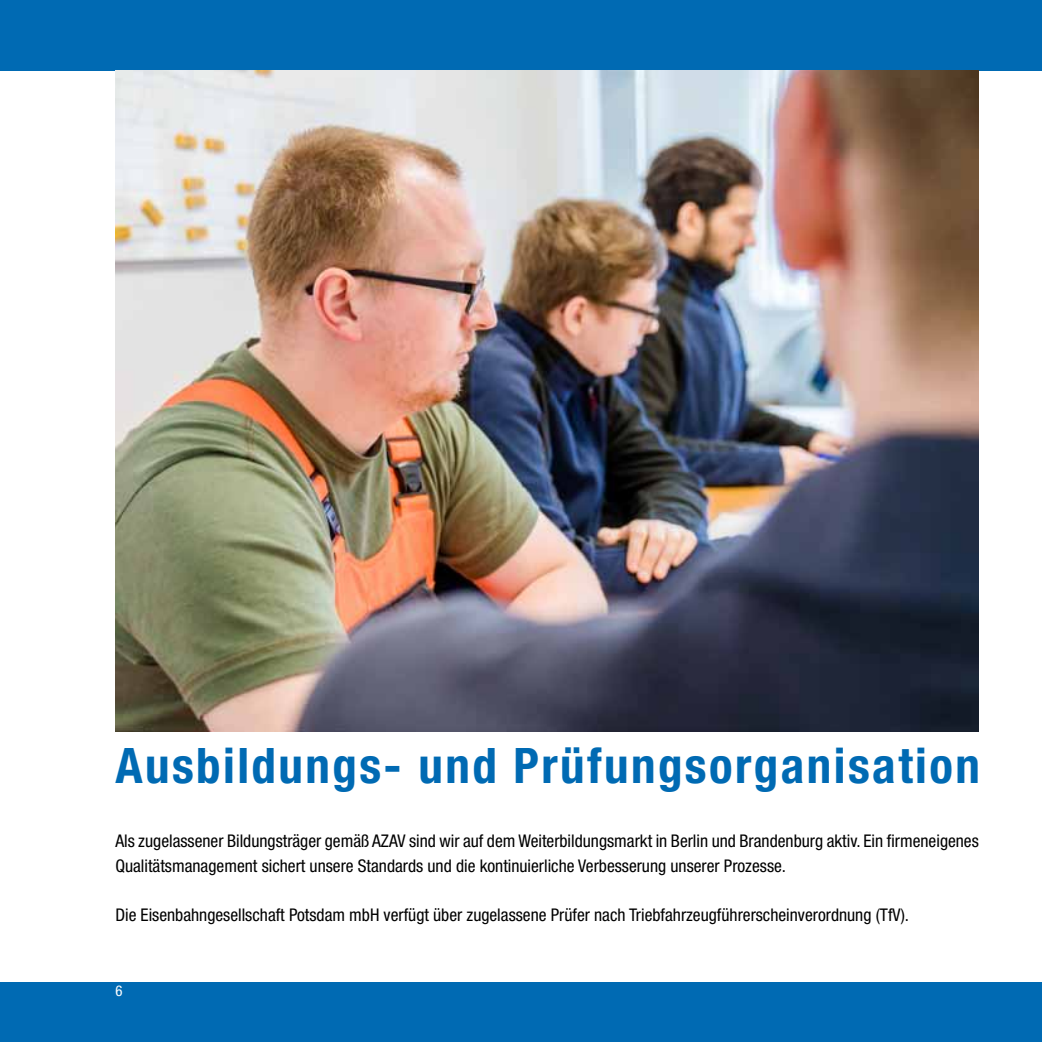
<style>
.page{position:relative;width:1042px;height:1042px;background:#fff}
.page>*{position:absolute;margin:0;border:0;box-sizing:border-box;transform-origin:0 0}
.t1{font:700 condensed 49px "Helvetica Neue";letter-spacing:.05em;color:#006ab3}
.t2{font:condensed 17.5px/24.5px "Helvetica Neue";color:#000}
.t3{font:condensed 14.88px "Helvetica Neue";color:#fff}
</style>
<div class="page">
<div style="left:0;top:982px;width:1042px;height:60px;background:#006ab3"></div>
<div style="left:0;top:0;width:1042px;height:71px;background:#006ab3"></div>
<img style="left:115px;top:71px;width:864px;height:660px">
<h1 class="t1" style="left:115px;top:736px;width:866px">Ausbildungs- und Prüfungsorganisation</h1>
<p class="t2" style="left:115px;top:828px;width:865px">Als zugelassener Bildungsträger gemäß AZAV sind wir auf dem Weiterbildungsmarkt in Berlin und Brandenburg aktiv. Ein firmeneigenes<br>Qualitätsmanagement sichert unsere Standards und die kontinuierliche Verbesserung unserer Prozesse.</p>
<p class="t2" style="left:115px;top:902px;width:795px">Die Eisenbahngesellschaft Potsdam mbH verfügt über zugelassene Prüfer nach Triebfahrzeugführerscheinverordnung (TfV).</p>
<p class="t3" style="left:115px;top:982px;width:9px">6</p>
</div>
